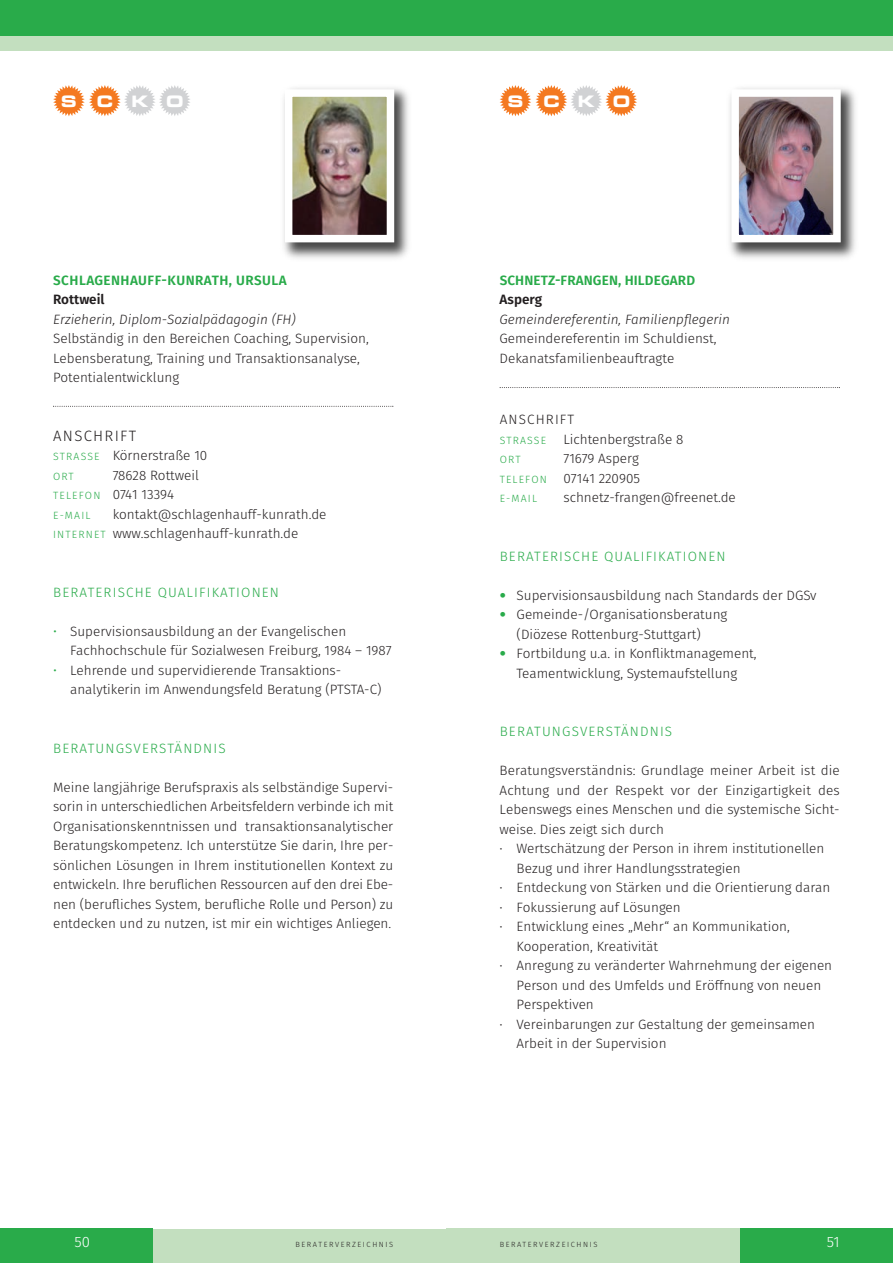
<style>
.page{position:relative;width:893px;height:1263px;background:#fff}
.page>*{position:absolute;margin:0;border:0;box-sizing:border-box;transform-origin:0 0}
.t1{font:17.1px "Microgramma D Bold Exte";letter-spacing:1.115em;color:#fff}
.t2{font:300 15px "Fira Sans";letter-spacing:.085em;color:#231f20}
.t3{font:300 15px "Fira Sans";color:#fff}
.t4{font:300 13.5px/19.5px "Fira Sans";color:#231f20}
.t5{font:300 13.5px "Fira Sans";letter-spacing:.085em;color:#29ab4a}
.t6{font:italic 300 13.5px "Fira Sans";color:#231f20}
.t7{font:600 13.5px "Fira Sans";letter-spacing:.035em;color:#29ab4a}
.t8{font:600 13.5px "Fira Sans";letter-spacing:.01em;color:#29ab4a}
.t9{font:600 13.5px "Fira Sans";color:#231f20}
.t10{font:300 13.5px "Fira Sans";letter-spacing:.085em;color:#231f20}
.t11{font:300 10.5px "Fira Sans";letter-spacing:.11em;color:#29ab4a}
.t12{font:300 7.5px "Fira Sans";letter-spacing:.21em;color:#231f20}
.s1{font-size:10.5px;color:#29ab4a}
.s2{color:#29ab4a}
.s3{font-family:"Frutiger";font-stretch:condensed;color:#29ab4a}
.s4{font-family:"Frutiger";font-stretch:condensed}
</style>
<div class="page">
<div style="left:0;top:0;width:446px;height:36px;background:#29ab4a"></div>
<div style="left:0;top:36px;width:446px;height:15px;background:#c3dfbf"></div>
<div style="left:0;top:1229px;width:153px;height:34px;background:#29ab4a"></div>
<div style="left:153px;top:1229px;width:293px;height:34px;background:#c3dfbf"></div>
<div style="left:446px;top:0;width:447px;height:36px;background:#29ab4a"></div>
<div style="left:446px;top:36px;width:447px;height:15px;background:#c3dfbf"></div>
<div style="left:740px;top:1229px;width:153px;height:34px;background:#29ab4a"></div>
<div style="left:446px;top:1229px;width:294px;height:34px;background:#c3dfbf"></div>
<svg style="left:53px;top:85px;width:137px;height:31px"></svg>
<img style="left:283px;top:87px;width:126px;height:172px">
<img style="left:294px;top:98px;width:91px;height:135px">
<div style="left:285px;top:89px;width:109px;height:153px;border:8px solid #fff"></div>
<svg style="left:53px;top:406px;width:340px;height:1px"></svg>
<svg style="left:500px;top:85px;width:137px;height:31px"></svg>
<img style="left:729px;top:87px;width:127px;height:172px">
<img style="left:740px;top:98px;width:92px;height:135px">
<div style="left:731px;top:89px;width:110px;height:153px;border:8px solid #fff"></div>
<svg style="left:500px;top:387px;width:340px;height:1px"></svg>
<p class="t1" style="left:62px;top:91px;width:123px">SCKO</p>
<p class="t7" style="left:53px;top:275px;width:235px">SCHLAGENHAUFF-KUNRATH, URSULA</p>
<p class="t9" style="left:53px;top:294px;width:53px">ROTTWEIL</p>
<p class="t6" style="left:53px;top:314px;width:244px">Erzieherin, Diplom-Sozialpädagogin (FH)</p>
<p class="t4" style="left:53px;top:330px;width:317px">Selbständig in den Bereichen Coaching, Supervision,<br>Lebensberatung, Training und Transaktionsanalyse,<br>Potentialentwicklung</p>
<p class="t2" style="left:53px;top:430px;width:84px">ANSCHRIFT</p>
<p class="t4" style="left:53px;top:447px;width:156px"><span class="s1">STRASSE</span> Körnerstraße 10</p>
<p class="t11" style="left:53px;top:472px;width:22px">ORT</p>
<p class="t4" style="left:53px;top:466px;width:147px;text-indent:59px">78628 Rottweil<br><span class="s1">TELEFON</span> 0741 13394</p>
<p class="t11" style="left:53px;top:511px;width:39px">E-MAIL</p>
<p class="t4" style="left:53px;top:505px;width:275px;text-indent:59px">kontakt@schlagenhauff-kunrath.de<br><span class="s1">INTERNET</span> www.schlagenhauff-kunrath.de</p>
<p class="t5" style="left:53px;top:587px;width:227px">BERATERISCHE QUALIFIKATIONEN</p>
<p class="t4" style="left:70px;top:622px;width:323px;text-indent:-17px"><span class="s2">•</span> Supervisionsausbildung an der Evangelischen<br>Fachhochschule für Sozialwesen Freiburg, 1984 – 1987</p>
<p class="t4" style="left:70px;top:661px;width:313px;text-indent:-17px"><span class="s2">•</span> Lehrende und supervidierende Transaktions&shy;analytikerin im Anwendungsfeld Beratung (PTSTA-C)</p>
<p class="t5" style="left:53px;top:743px;width:174px">BERATUNGSVERSTäNDNIS</p>
<p class="t4" style="left:53px;top:778px;width:342px;text-align:justify">Meine langjährige Berufspraxis als selbständige Supervi&shy;sorin in unterschiedlichen Arbeitsfeldern verbinde ich mit Organisationskenntnissen und transaktionsanalytischer Beratungskompetenz. Ich unterstütze Sie darin, Ihre per&shy;sönlichen Lösungen in Ihrem institutionellen Kontext zu entwickeln. Ihre beruflichen Ressourcen auf den drei Ebe&shy;nen (berufliches System, berufliche Rolle und Person) zu entdecken und zu nutzen, ist mir ein wichtiges Anliegen.</p>
<p class="t1" style="left:508px;top:91px;width:123px">SCKO</p>
<p class="t8" style="left:500px;top:275px;width:197px">SCHNETZ-FRANGEN, HILDEGARD</p>
<p class="t9" style="left:500px;top:294px;width:44px">ASPERG</p>
<p class="t6" style="left:500px;top:314px;width:232px">Gemeindereferentin, Familienpflegerin</p>
<p class="t4" style="left:500px;top:330px;width:218px">Gemeindereferentin im Schuldienst,<br>Dekanatsfamilienbeauftragte</p>
<p class="t10" style="left:500px;top:414px;width:76px">ANSCHRIFT</p>
<p class="t11" style="left:500px;top:436px;width:48px">STRASSE</p>
<p class="t4" style="left:563px;top:430px;width:121px">Lichtenbergstraße 8</p>
<p class="t11" style="left:500px;top:456px;width:22px">ORT</p>
<p class="t4" style="left:500px;top:450px;width:142px;text-align:right">71679 Asperg<br><span class="s1">TELEFON</span> 07141 220905</p>
<p class="t11" style="left:500px;top:495px;width:39px">E-MAIL</p>
<p class="t4" style="left:563px;top:489px;width:174px">schnetz-frangen@freenet.de</p>
<p class="t5" style="left:500px;top:551px;width:227px">BERATERISCHE QUALIFIKATIONEN</p>
<p class="t4" style="left:500px;top:586px;width:318px"><span class="s3">•</span> Supervisionsausbildung nach Standards der DGSv</p>
<p class="t4" style="left:517px;top:606px;width:212px;text-indent:-17px"><span class="s3">•</span> Gemeinde-/Organisationsberatung (Diözese Rottenburg-Stuttgart)</p>
<p class="t4" style="left:500px;top:645px;width:259px;text-align:center"><span class="s3">•</span> Fortbildung u.a. in Konfliktmanagement,<br>Teamentwicklung, Systemaufstellung</p>
<p class="t5" style="left:500px;top:726px;width:174px">BERATUNGSVERSTäNDNIS</p>
<p class="t4" style="left:500px;top:762px;width:342px">Beratungsverständnis: Grundlage meiner Arbeit ist die</p>
<p class="t4" style="left:500px;top:781px;width:342px">Achtung und der Respekt vor der Einzigartigkeit des</p>
<p class="t4" style="left:500px;top:801px;width:342px">Lebenswegs eines Menschen und die systemische Sicht-</p>
<p class="t4" style="left:500px;top:820px;width:166px">weise. Dies zeigt sich durch</p>
<p class="t4" style="left:500px;top:840px;width:326px"><span class="s4">·</span> Wertschätzung der Person in ihrem institutionellen</p>
<p class="t4" style="left:517px;top:859px;width:226px">Bezug und ihrer Handlungsstrategien</p>
<p class="t4" style="left:500px;top:879px;width:332px"><span class="s4">·</span> Entdeckung von Stärken und die Orientierung daran</p>
<p class="t4" style="left:500px;top:898px;width:183px"><span class="s4">·</span> Fokussierung auf Lösungen</p>
<p class="t4" style="left:500px;top:918px;width:292px"><span class="s4">·</span> Entwicklung eines „Mehr“ an Kommunikation,</p>
<p class="t4" style="left:517px;top:937px;width:143px">Kooperation, Kreativität</p>
<p class="t4" style="left:500px;top:957px;width:334px"><span class="s4">·</span> Anregung zu veränderter Wahrnehmung der eigenen</p>
<p class="t4" style="left:517px;top:976px;width:306px">Person und des Umfelds und Eröffnung von neuen</p>
<p class="t4" style="left:517px;top:996px;width:79px">Perspektiven</p>
<p class="t4" style="left:500px;top:1015px;width:317px"><span class="s4">·</span> Vereinbarungen zur Gestaltung der gemeinsamen</p>
<p class="t4" style="left:517px;top:1035px;width:151px">Arbeit in der Supervision</p>
<p class="t3" style="left:74px;top:1236px;width:17px">50</p>
<p class="t12" style="left:295px;top:1242px;width:99px">BERATERVERZEICHNIS</p>
<p class="t12" style="left:500px;top:1242px;width:99px">BERATERVERZEICHNIS</p>
<p class="t3" style="left:827px;top:1236px;width:14px">51</p>
</div>
